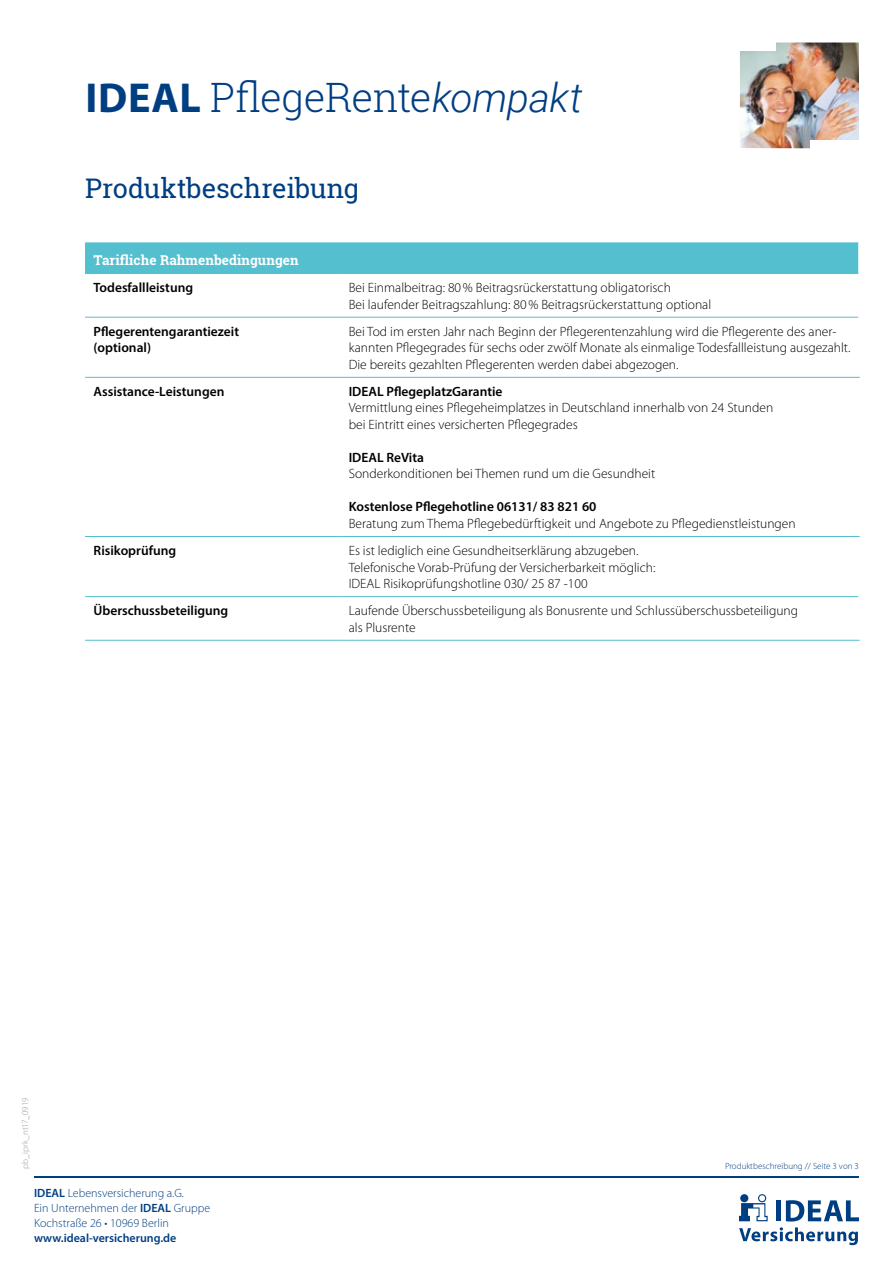
<style>
.page{position:relative;width:893px;height:1263px;background:#fff}
.page>*{position:absolute;margin:0;border:0;box-sizing:border-box;transform-origin:0 0}
.t1{font:300 40.5px "Roboto Slab";letter-spacing:-.015em;color:#003e82}
.t2{font:27px "Roboto Slab";letter-spacing:-.01em;color:#003e82}
.t3{font:300 13.5px/16.5px "Myriad Pro";color:#000}
.t4{font:600 13.5px/16.5px "Myriad Pro";color:#000}
.t5{font:700 13.5px "Roboto Slab";letter-spacing:.005em;color:#fff}
.t6{font:300 12px/15px "Myriad Pro";color:#003e82}
.t7{font:600 12px "Myriad Pro";color:#003e82}
.t8{font:300 9px "Myriad Pro";color:#003e82}
.t9{font:300 9px "Myriad Pro";letter-spacing:.01em;color:#9c9c9d}
.s1{font-family:"Myriad Pro";font-weight:700;font-size:42px}
.s2{font-family:"Roboto";font-style:italic}
.s3{font-weight:600}
</style>
<div class="page">
<svg style="left:739px;top:1194px;width:29px;height:27px"></svg>
<div style="left:776px;top:1200px;width:5px;height:21px;background:#003e82"></div>
<svg style="left:786px;top:1200px;width:73px;height:21px"></svg>
<svg style="left:739px;top:1227px;width:119px;height:18px"></svg>
<hr style="left:34px;top:1177px;width:825px;height:1px;background:#003e82">
<img style="left:740px;top:43px;width:119px;height:105px">
<div style="left:810px;top:141px;width:83px;height:21px;background:#fff"></div>
<div style="left:693px;top:30px;width:83px;height:21px;background:#fff"></div>
<div style="left:85px;top:242px;width:773px;height:31px;background:#54bfcf"></div>
<hr style="left:85px;top:317px;width:255px;height:1px;background:#54bfcf">
<hr style="left:340px;top:317px;width:518px;height:1px;background:#54bfcf">
<hr style="left:85px;top:273px;width:255px;height:1px;background:#54bfcf">
<hr style="left:340px;top:273px;width:518px;height:1px;background:#54bfcf">
<hr style="left:85px;top:377px;width:255px;height:1px;background:#54bfcf">
<hr style="left:340px;top:377px;width:520px;height:1px;background:#54bfcf">
<hr style="left:85px;top:536px;width:255px;height:1px;background:#54bfcf">
<hr style="left:340px;top:536px;width:520px;height:1px;background:#54bfcf">
<hr style="left:85px;top:596px;width:255px;height:1px;background:#54bfcf">
<hr style="left:340px;top:596px;width:518px;height:1px;background:#54bfcf">
<hr style="left:85px;top:640px;width:255px;height:1px;background:#54bfcf">
<hr style="left:340px;top:640px;width:520px;height:1px;background:#54bfcf">
<h1 class="t1" style="left:85px;top:70px;width:499px"><span class="s1">IDEAL</span> PflegeRente<span class="s2">kompakt</span></h1>
<h2 class="t2" style="left:85px;top:170px;width:276px">Produktbeschreibung</h2>
<p class="t5" style="left:94px;top:251px;width:207px">Tarifliche Rahmenbedingungen</p>
<p class="t4" style="left:94px;top:279px;width:101px">Todesfallleistung</p>
<p class="t3" style="left:349px;top:279px;width:364px">Bei Einmalbeitrag: 80% Beitragsrückerstattung obligatorisch<br>Bei laufender Beitragszahlung: 80% Beitragsrückerstattung optional</p>
<p class="t4" style="left:94px;top:323px;width:147px">Pflegerentengarantiezeit (optional)</p>
<p class="t3" style="left:349px;top:323px;width:503px">Bei Tod im ersten Jahr nach Beginn der Pflegerentenzahlung wird die Pflegerente des aner&shy;kannten Pflegegrades für sechs oder zwölf Monate als einmalige Todesfallleistung ausgezahlt.<br>Die bereits gezahlten Pflegerenten werden dabei abgezogen.</p>
<p class="t4" style="left:94px;top:383px;width:132px">Assistance-Leistungen</p>
<p class="t4" style="left:349px;top:383px;width:155px">IDEAL PflegeplatzGarantie</p>
<p class="t3" style="left:349px;top:400px;width:426px">Vermittlung eines Pflegeheimplatzes in Deutschland innerhalb von 24 Stunden bei Eintritt eines versicherten Pflegegrades</p>
<p class="t4" style="left:349px;top:449px;width:77px">IDEAL ReVita</p>
<p class="t3" style="left:349px;top:466px;width:308px">Sonderkonditionen bei Themen rund um die Gesundheit</p>
<p class="t4" style="left:349px;top:498px;width:249px">Kostenlose Pflegehotline 06131/ 83 821 60</p>
<p class="t3" style="left:349px;top:515px;width:449px">Beratung zum Thema Pflegebedürftigkeit und Angebote zu Pflegedienstleistungen</p>
<p class="t4" style="left:94px;top:542px;width:84px">Risikoprüfung</p>
<p class="t3" style="left:349px;top:542px;width:308px">Es ist lediglich eine Gesundheitserklärung abzugeben.<br>Telefonische Vorab-Prüfung der Versicherbarkeit möglich:<br>IDEAL Risikoprüfungshotline 030/ 25 87 -100</p>
<p class="t4" style="left:94px;top:602px;width:136px">Überschussbeteiligung</p>
<p class="t3" style="left:349px;top:602px;width:451px">Laufende Überschussbeteiligung als Bonusrente und Schlussüberschussbeteiligung als Plusrente</p>
<p class="t9" style="left:20px;top:1169px;width:73px;rotate:-90deg">pb_iprk_nt17_0919</p>
<p class="t8" style="left:725px;top:1161px;width:135px">Produktbeschreibung // Seite 3 von 3</p>
<p class="t6" style="left:34px;top:1185px;width:178px"><span class="s3">IDEAL</span> Lebensversicherung a.G.<br>Ein Unternehmen der <span class="s3">IDEAL</span> Gruppe<br>Kochstraße 26 • 10969 Berlin</p>
<p class="t7" style="left:34px;top:1230px;width:144px">www.ideal-versicherung.de</p>
</div>
